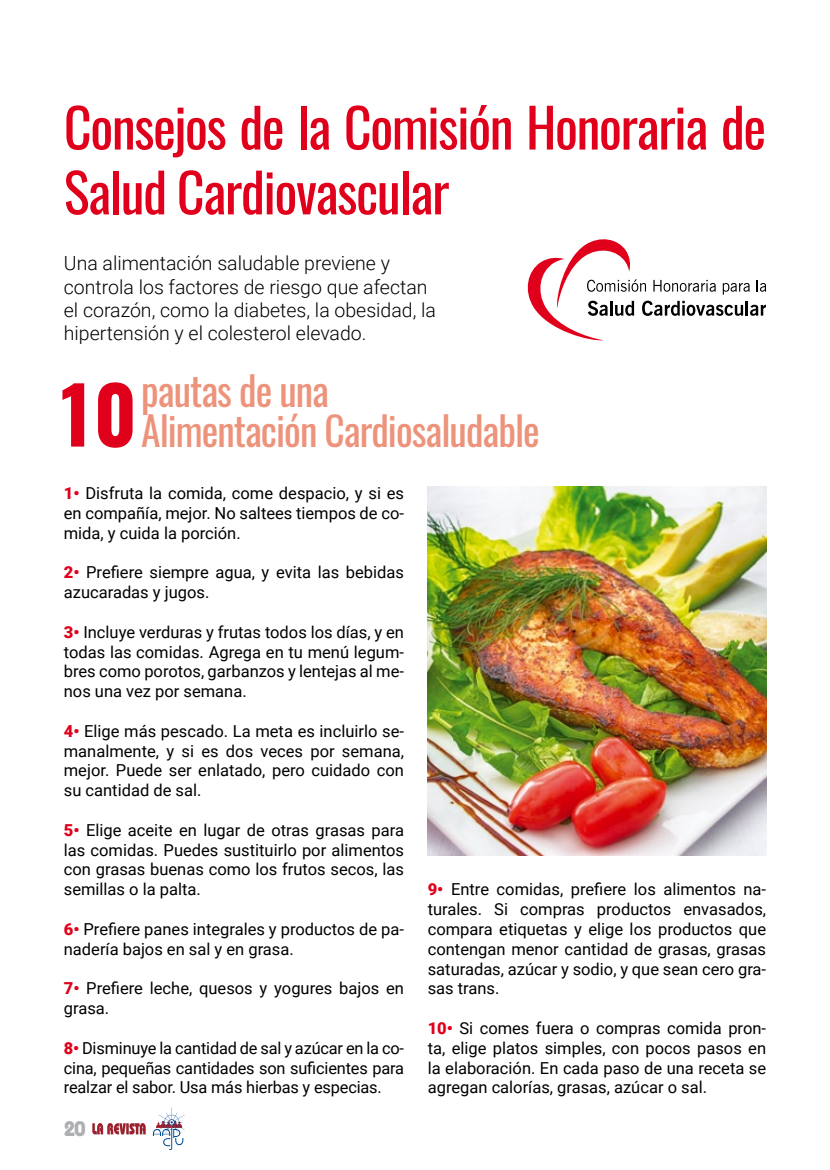
<style>
.page{position:relative;width:830px;height:1170px;background:#fff}
.page>*{position:absolute;margin:0;border:0;box-sizing:border-box;transform-origin:0 0}
.t1{font:700 78px "Oswald";color:#e0001c}
.t2{font:54px/64.8px "Oswald";letter-spacing:-.025em;color:#e0001c}
.t3{font:39.6px/39.6px "Oswald";letter-spacing:-.025em;color:#ed937b}
.t4{font:700 21px "Bauhaus Std";color:#aeafb2}
.t5{font:300 19.5px/23.4px "Roboto";color:#000}
.t6{font:16.5px/19.8px "Roboto";color:#000;text-align:justify}
.s1{font-weight:900;color:#e0001c}
</style>
<div class="page">
<svg style="left:92px;top:1123px;width:54px;height:11px"></svg>
<svg style="left:153px;top:1107px;width:31px;height:42px"></svg>
<svg style="left:527px;top:239px;width:238px;height:102px"></svg>
<img style="left:427px;top:486px;width:338px;height:369px">
<h2 class="t2" style="left:64px;top:90px;width:703px">Consejos de la Comisión Honoraria de<br>Salud Cardiovascular</h2>
<p class="t5" style="left:64px;top:251px;width:373px">Una alimentación saludable previene y controla los factores de riesgo que afectan el corazón, como la diabetes, la obesidad, la hipertensión y el colesterol elevado.</p>
<h1 class="t1" style="left:55px;top:374px;width:83px">10</h1>
<h3 class="t3" style="left:141px;top:367px;width:400px">pautas de una<br>Alimentación Cardiosaludable</h3>
<p class="t6" style="left:64px;top:482px;width:341px"><span class="s1">1•</span> Disfruta la comida, come despacio, y si es en compañía, mejor. No saltees tiempos de co&shy;mida, y cuida la porción.</p>
<p class="t6" style="left:64px;top:562px;width:341px"><span class="s1">2•</span> Prefiere siempre agua, y evita las bebidas azucaradas y jugos.</p>
<p class="t6" style="left:64px;top:621px;width:341px"><span class="s1">3•</span> Incluye verduras y frutas todos los días, y en todas las comidas. Agrega en tu menú legum&shy;bres como porotos, garbanzos y lentejas al me&shy;nos una vez por semana.</p>
<p class="t6" style="left:64px;top:720px;width:341px"><span class="s1">4•</span> Elige más pescado. La meta es incluirlo se&shy;manalmente, y si es dos veces por semana, mejor. Puede ser enlatado, pero cuidado con su cantidad de sal.</p>
<p class="t6" style="left:64px;top:819px;width:341px"><span class="s1">5•</span> Elige aceite en lugar de otras grasas para las comidas. Puedes sustituirlo por alimentos con grasas buenas como los frutos secos, las semillas o la palta.</p>
<p class="t6" style="left:64px;top:918px;width:341px"><span class="s1">6•</span> Prefiere panes integrales y productos de pa&shy;nadería bajos en sal y en grasa.</p>
<p class="t6" style="left:64px;top:977px;width:341px"><span class="s1">7•</span> Prefiere leche, quesos y yogures bajos en grasa.</p>
<p class="t6" style="left:64px;top:1037px;width:341px"><span class="s1">8•</span> Disminuye la cantidad de sal y azúcar en la co&shy;cina, pequeñas cantidades son suficientes para realzar el sabor. Usa más hierbas y especias.</p>
<p class="t4" style="left:64px;top:1115px;width:23px">20</p>
<p class="t6" style="left:427px;top:878px;width:340px"><span class="s1">9•</span> Entre comidas, prefiere los alimentos na&shy;turales. Si compras productos envasados, compara etiquetas y elige los productos que contengan menor cantidad de grasas, grasas saturadas, azúcar y sodio, y que sean cero gra&shy;sas trans.</p>
<p class="t6" style="left:427px;top:1017px;width:340px"><span class="s1">10•</span> Si comes fuera o compras comida pron&shy;ta, elige platos simples, con pocos pasos en la elaboración. En cada paso de una receta se agregan calorías, grasas, azúcar o sal.</p>
</div>
